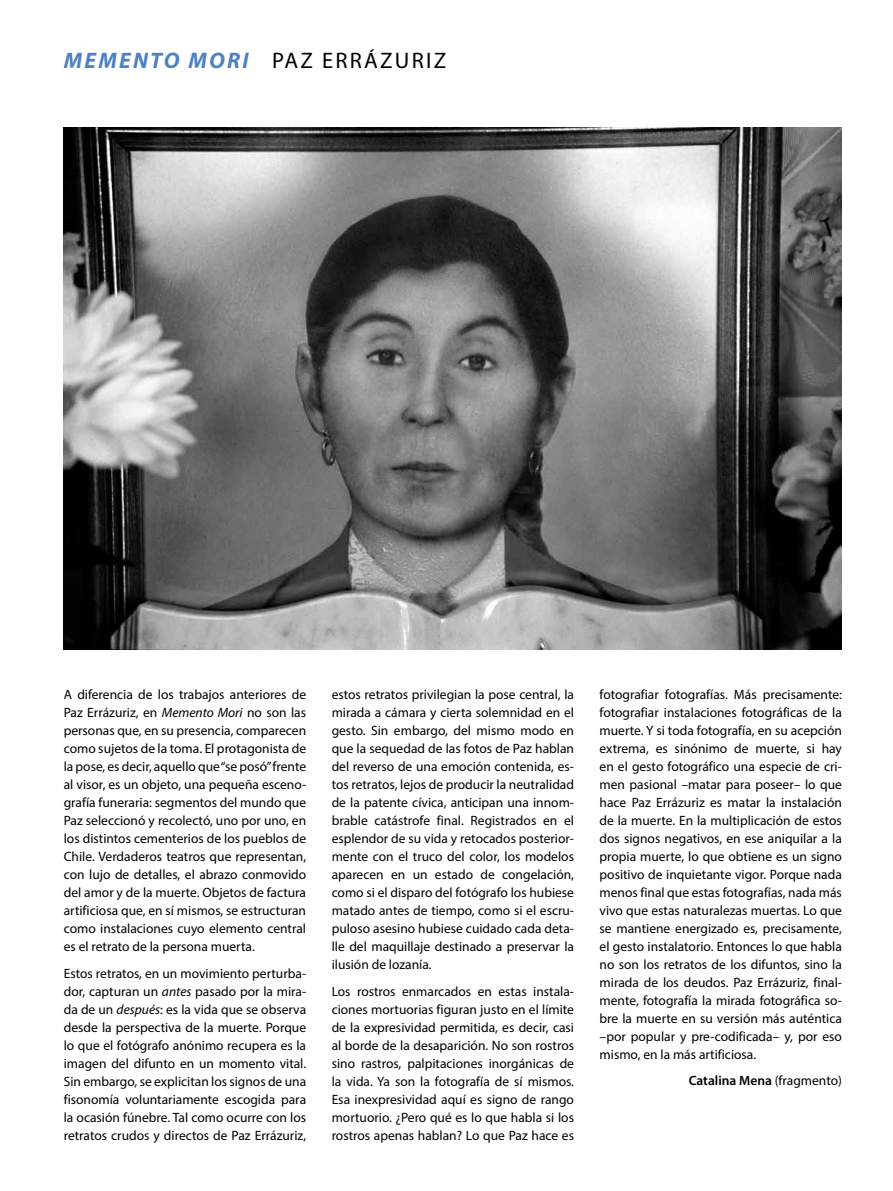
<style>
.page{position:relative;width:893px;height:1191px;background:#fff}
.page>*{position:absolute;margin:0;border:0;box-sizing:border-box;transform-origin:0 0}
.t1{font:22.5px "Myriad Pro";letter-spacing:.1em;color:#000}
.t2{font:13.5px/18px "Myriad Pro";color:#000;text-align:justify}
.t3{font:600 13.5px "Myriad Pro";color:#000}
.s1{font-weight:700;font-style:italic;color:#4c82c3}
.s2{font-style:italic}
.s3{font-weight:400}
</style>
<div class="page">
<img style="left:64px;top:128px;width:778px;height:521px">
<h1 class="t1" style="left:64px;top:46px;width:384px"><span class="s1">MEMENTO MORI</span> PAZ ERRÁZURIZ</h1>
<p class="t2" style="left:64px;top:685px;width:244px">A diferencia de los trabajos anteriores de Paz Errázuriz, en <span class="s2">Memento Mori</span> no son las personas que, en su presencia, comparecen como sujetos de la toma. El protagonista de la pose, es decir, aquello que “se posó” frente al visor, es un objeto, una pequeña esceno&shy;grafía funeraria: segmentos del mundo que Paz seleccionó y recolectó, uno por uno, en los distintos cementerios de los pueblos de Chile. Verdaderos teatros que representan, con lujo de detalles, el abrazo conmovido del amor y de la muerte. Objetos de factura artificiosa que, en sí mismos, se estructuran como instalaciones cuyo elemento central es el retrato de la persona muerta.</p>
<p class="t2" style="left:64px;top:963px;width:244px">Estos retratos, en un movimiento perturba&shy;dor, capturan un <span class="s2">antes</span> pasado por la mira&shy;da de un <span class="s2">después</span>: es la vida que se observa desde la perspectiva de la muerte. Porque lo que el fotógrafo anónimo recupera es la imagen del difunto en un momento vital.<br>Sin embargo, se explicitan los signos de una fisonomía voluntariamente escogida para la ocasión fúnebre. Tal como ocurre con los retratos crudos y directos de Paz Errázuriz,</p>
<p class="t2" style="left:332px;top:685px;width:244px">estos retratos privilegian la pose central, la mirada a cámara y cierta solemnidad en el gesto. Sin embargo, del mismo modo en que la sequedad de las fotos de Paz hablan del reverso de una emoción contenida, es&shy;tos retratos, lejos de producir la neutralidad de la patente cívica, anticipan una innom&shy;brable catástrofe final. Registrados en el esplendor de su vida y retocados posterior&shy;mente con el truco del color, los modelos aparecen en un estado de congelación, como si el disparo del fotógrafo los hubiese matado antes de tiempo, como si el escru&shy;puloso asesino hubiese cuidado cada deta&shy;lle del maquillaje destinado a preservar la ilusión de lozanía.</p>
<p class="t2" style="left:332px;top:981px;width:244px">Los rostros enmarcados en estas instala&shy;ciones mortuorias figuran justo en el límite de la expresividad permitida, es decir, casi al borde de la desaparición. No son rostros sino rastros, palpitaciones inorgánicas de la vida. Ya son la fotografía de sí mismos.<br>Esa inexpresividad aquí es signo de rango mortuorio. ¿Pero qué es lo que habla si los rostros apenas hablan? Lo que Paz hace es</p>
<p class="t2" style="left:600px;top:685px;width:244px">fotografiar fotografías. Más precisamente: fotografiar instalaciones fotográficas de la muerte. Y si toda fotografía, en su acepción extrema, es sinónimo de muerte, si hay en el gesto fotográfico una especie de cri&shy;men pasional –matar para poseer– lo que hace Paz Errázuriz es matar la instalación de la muerte. En la multiplicación de estos dos signos negativos, en ese aniquilar a la propia muerte, lo que obtiene es un signo positivo de inquietante vigor. Porque nada menos final que estas fotografías, nada más vivo que estas naturalezas muertas. Lo que se mantiene energizado es, precisamente, el gesto instalatorio. Entonces lo que habla no son los retratos de los difuntos, sino la mirada de los deudos. Paz Errázuriz, final&shy;mente, fotografía la mirada fotográfica so&shy;bre la muerte en su versión más auténtica –por popular y pre-codificada– y, por eso mismo, en la más artificiosa.</p>
<p class="t3" style="left:689px;top:1072px;width:155px">Catalina Mena <span class="s3">(fragmento)</span></p>
</div>
